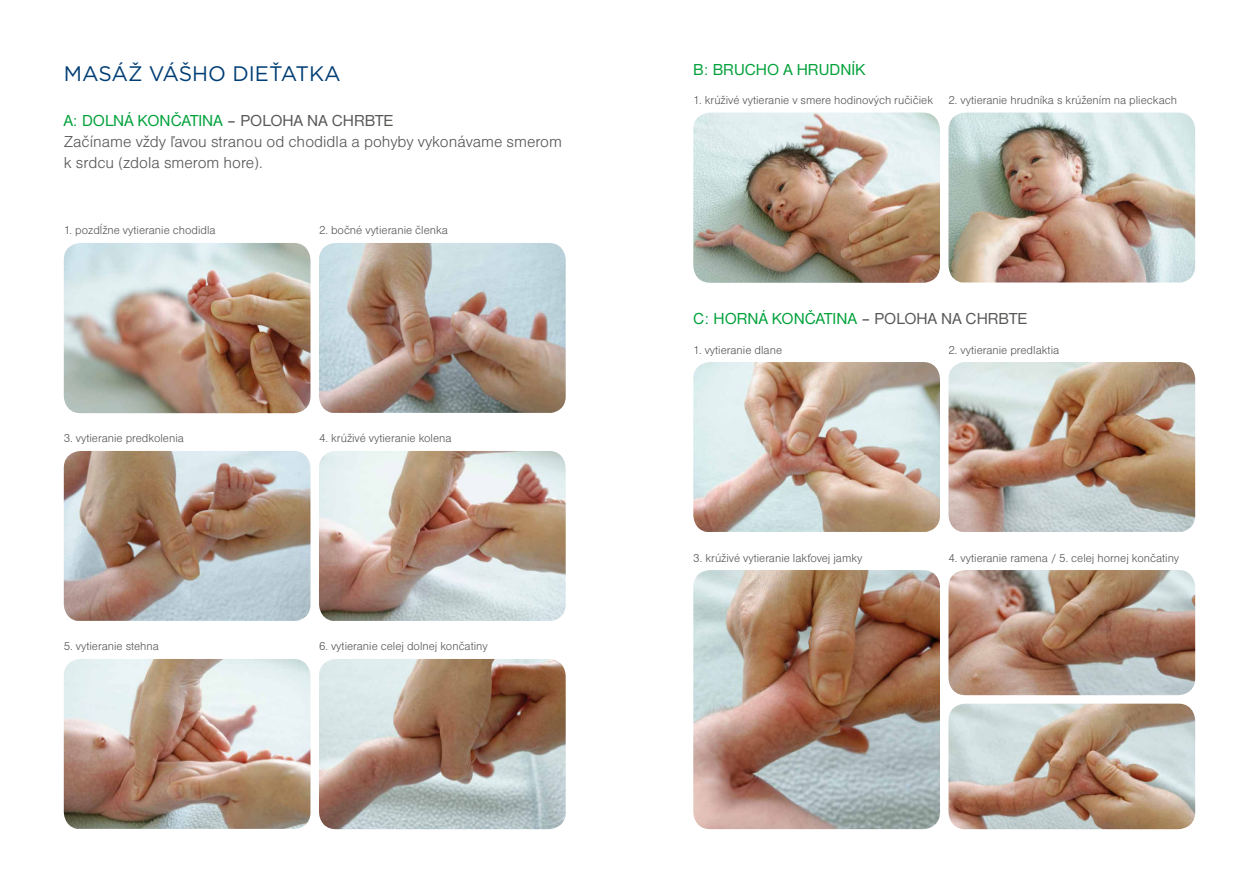
<style>
.page{position:relative;width:1259px;height:893px;background:#fff}
.page>*{position:absolute;margin:0;border:0;box-sizing:border-box;transform-origin:0 0}
.t1{font:21px "Gotham";color:#003e75}
.t2{font:16.5px/21px "Nimbus Sans DOT Ligh";color:#575756}
.t3{font:16.5px "Nimbus Sans DOT";color:#00a13a}
.t4{font:12px "Nimbus Sans DOT Ligh";color:#575756}
.s1{color:#575756}
</style>
<div class="page">
<img style="left:64px;top:243px;width:246px;height:170px">
<img style="left:693px;top:362px;width:247px;height:170px">
<img style="left:693px;top:570px;width:247px;height:259px">
<img style="left:948px;top:704px;width:247px;height:125px">
<img style="left:948px;top:570px;width:247px;height:125px">
<img style="left:64px;top:451px;width:246px;height:170px">
<img style="left:64px;top:659px;width:246px;height:170px">
<img style="left:319px;top:243px;width:247px;height:170px">
<img style="left:693px;top:113px;width:247px;height:170px">
<img style="left:948px;top:113px;width:247px;height:169px">
<img style="left:948px;top:362px;width:247px;height:170px">
<img style="left:319px;top:451px;width:247px;height:170px">
<img style="left:319px;top:659px;width:247px;height:170px">
<h1 class="t1" style="left:64px;top:62px;width:278px">MASÁŽ VÁŠHO DIEŤATKA</h1>
<h2 class="t3" style="left:64px;top:110px;width:331px">A: DOLNÁ KONČATINA <span class="s1">– POLOHA NA CHRBTE</span></h2>
<h2 class="t2" style="left:64px;top:131px;width:500px">Začíname vždy ľavou stranou od chodidla a pohyby vykonávame smerom k srdcu (zdola smerom hore).</h2>
<p class="t4" style="left:64px;top:224px;width:153px">1. pozdĺžne vytieranie chodidla</p>
<p class="t4" style="left:319px;top:224px;width:130px">2. bočné vytieranie členka</p>
<p class="t4" style="left:64px;top:432px;width:122px">3. vytieranie predkolenia</p>
<p class="t4" style="left:319px;top:432px;width:134px">4. krúživé vytieranie kolena</p>
<p class="t4" style="left:64px;top:640px;width:97px">5. vytieranie stehna</p>
<p class="t4" style="left:319px;top:640px;width:170px">6. vytieranie celej dolnej končatiny</p>
<h2 class="t3" style="left:693px;top:59px;width:174px">B: BRUCHO A HRUDNÍK</h2>
<p class="t4" style="left:693px;top:94px;width:241px">1. krúživé vytieranie v smere hodinových ručičiek</p>
<p class="t4" style="left:948px;top:94px;width:230px">2. vytieranie hrudníka s krúžením na plieckach</p>
<h2 class="t3" style="left:693px;top:309px;width:335px">C: HORNÁ KONČATINA <span class="s1">– POLOHA NA CHRBTE</span></h2>
<p class="t4" style="left:693px;top:343px;width:90px">1. vytieranie dlane</p>
<p class="t4" style="left:948px;top:343px;width:112px">2. vytieranie predlaktia</p>
<p class="t4" style="left:693px;top:551px;width:171px">3. krúživé vytieranie lakťovej jamky</p>
<p class="t4" style="left:948px;top:551px;width:232px">4. vytieranie ramena / 5. celej hornej končatiny</p>
</div>
